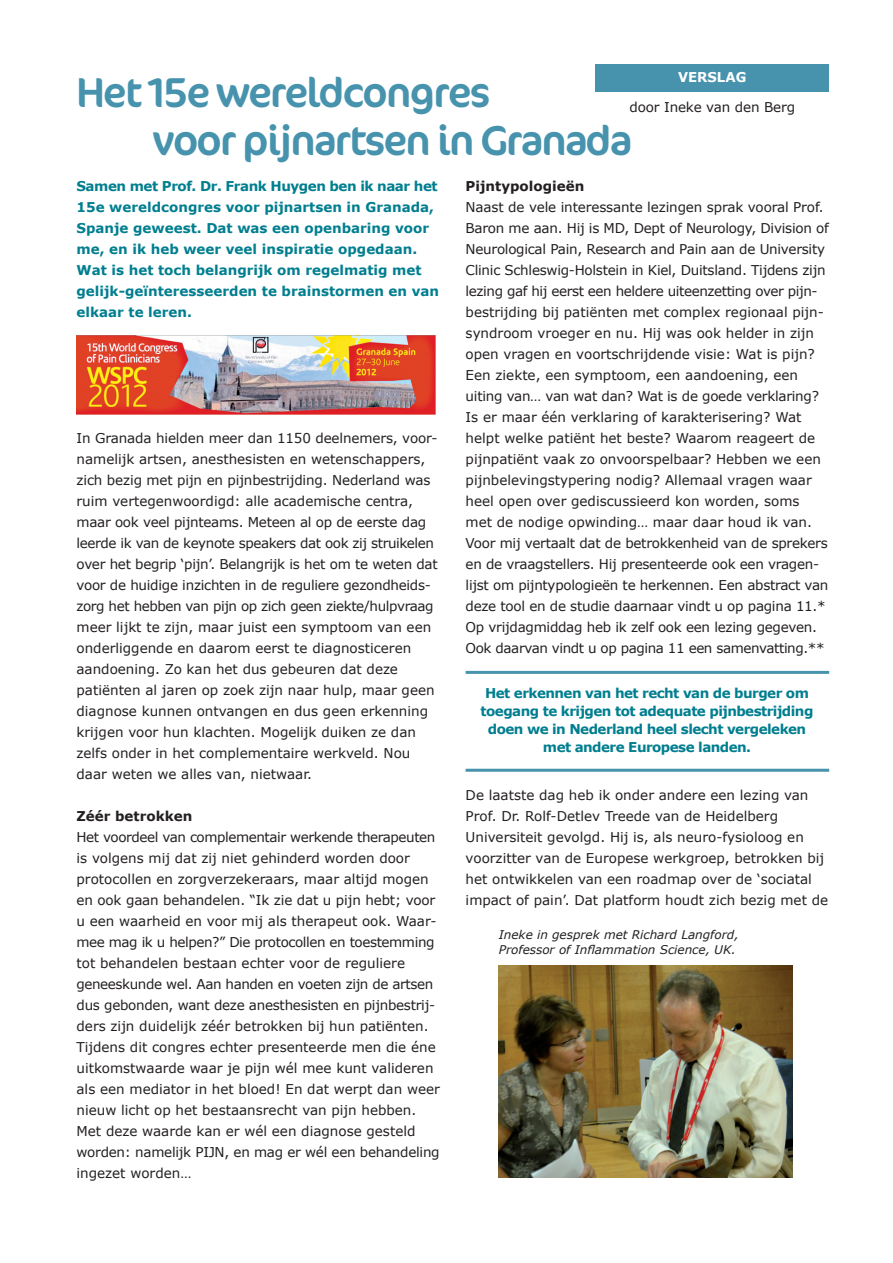
<style>
.page{position:relative;width:893px;height:1263px;background:#fff}
.page>*{position:absolute;margin:0;border:0;box-sizing:border-box;transform-origin:0 0}
.t1{font:42px/48px "Cocon";letter-spacing:-.04em;color:#4793ae}
.Standaard{font:13.5px/21px "Verdana";color:#231f20}
.Standaard-2{font:13.5px/21px "Verdana";letter-spacing:-.02em;color:#231f20}
.Standaard-3{font:700 13.5px/21px "Verdana";color:#007e8f}
.Standaard-4{font:700 13.5px/18px "Verdana";letter-spacing:-.04em;color:#007e8f;text-align:center}
.Standaard-5{font:700 13.5px "Verdana";color:#231f20}
.Standaard-6{font:700 13.5px "Verdana";color:#fff}
.Standaard-7{font:italic 12px/15px "Verdana";color:#231f20}
</style>
<div class="page">
<hr style="left:466px;top:671px;width:363px;height:3px;background:#4793ae">
<hr style="left:466px;top:769px;width:363px;height:3px;background:#4793ae">
<div style="left:595px;top:64px;width:234px;height:27px;background:#4793ae"></div>
<img style="left:76px;top:335px;width:359px;height:79px">
<img style="left:498px;top:965px;width:294px;height:213px">
<p class="Standaard-6" style="left:678px;top:68px;width:70px">VERSLAG</p>
<p class="Standaard" style="left:629px;top:97px;width:167px">door Ineke van den Berg</p>
<p class="t1" style="left:153px;top:69px;width:480px;text-indent:-76px">Het 15e wereldcongres<br>voor pijnartsen in Granada</p>
<p class="Standaard-5" style="left:466px;top:177px;width:120px">Pijntypologieën</p>
<p class="Standaard-2" style="left:466px;top:196px;width:365px">Naast de vele interessante lezingen sprak vooral Prof.<br>Baron me aan. Hij is MD, Dept of Neurology, Division of Neurological Pain, Research and Pain aan de University Clinic Schleswig-Holstein in Kiel, Duitsland. Tijdens zijn lezing gaf hij eerst een heldere uiteenzetting over pijn&shy;bestrijding bij patiënten met complex regionaal pijn&shy;syndroom vroeger en nu. Hij was ook helder in zijn open vragen en voortschrijdende visie: Wat is pijn?<br>Een ziekte, een symptoom, een aandoening, een uiting van… van wat dan? Wat is de goede verklaring?<br>Is er maar één verklaring of karakterisering? Wat helpt welke patiënt het beste? Waarom reageert de pijnpatiënt vaak zo onvoorspelbaar? Hebben we een pijnbelevingstypering nodig? Allemaal vragen waar heel open over gediscussieerd kon worden, soms met de nodige opwinding… maar daar houd ik van.<br>Voor mij vertaalt dat de betrokkenheid van de sprekers en de vraagstellers. Hij presenteerde ook een vragen&shy;lijst om pijntypologieën te herkennen. Een abstract van deze tool en de studie daarnaar vindt u op pagina 11.* Op vrijdagmiddag heb ik zelf ook een lezing gegeven.<br>Ook daarvan vindt u op pagina 11 een samenvatting.**</p>
<p class="Standaard-3" style="left:77px;top:175px;width:364px">Samen met Prof. Dr. Frank Huygen ben ik naar het 15e wereldcongres voor pijnartsen in Granada, Spanje geweest. Dat was een openbaring voor me, en ik heb weer veel inspiratie opgedaan.<br>Wat is het toch belangrijk om regelmatig met gelijk-geïnteresseerden te brainstormen en van elkaar te leren.</p>
<p class="Standaard" style="left:77px;top:427px;width:363px">In Granada hielden meer dan 1150 deelnemers, voor&shy;namelijk artsen, anesthesisten en wetenschappers, zich bezig met pijn en pijnbestrijding. Nederland was ruim vertegenwoordigd: alle academische centra, maar ook veel pijnteams. Meteen al op de eerste dag leerde ik van de keynote speakers dat ook zij struikelen over het begrip ‘pijn’. Belangrijk is het om te weten dat voor de huidige inzichten in de reguliere gezondheids&shy;zorg het hebben van pijn op zich geen ziekte/hulpvraag meer lijkt te zijn, maar juist een symptoom van een onderliggende en daarom eerst te diagnosticeren aandoening. Zo kan het dus gebeuren dat deze patiënten al jaren op zoek zijn naar hulp, maar geen diagnose kunnen ontvangen en dus geen erkenning krijgen voor hun klachten. Mogelijk duiken ze dan zelfs onder in het complementaire werkveld. Nou daar weten we alles van, nietwaar.</p>
<p class="Standaard-5" style="left:77px;top:807px;width:117px">Zéér betrokken</p>
<p class="Standaard" style="left:77px;top:826px;width:362px">Het voordeel van complementair werkende therapeuten is volgens mij dat zij niet gehinderd worden door protocollen en zorgverzekeraars, maar altijd mogen en ook gaan behandelen. “Ik zie dat u pijn hebt; voor u een waarheid en voor mij als therapeut ook. Waar&shy;mee mag ik u helpen?” Die protocollen en toestemming tot behandelen bestaan echter voor de reguliere geneeskunde wel. Aan handen en voeten zijn de artsen dus gebonden, want deze anesthesisten en pijnbestrij&shy;ders zijn duidelijk zéér betrokken bij hun patiënten.</p>
<p class="Standaard" style="left:77px;top:1036px;width:365px">Tijdens dit congres echter presenteerde men die éne uitkomstwaarde waar je pijn wél mee kunt valideren als een mediator in het bloed! En dat werpt dan weer nieuw licht op het bestaansrecht van pijn hebben.<br>Met deze waarde kan er wél een diagnose gesteld worden: namelijk PIJN, en mag er wél een behandeling ingezet worden…</p>
<p class="Standaard-4" style="left:481px;top:683px;width:334px">Het erkennen van het recht van de burger om toegang te krijgen tot adequate pijnbestrijding doen we in Nederland heel slecht vergeleken</p>
<p class="Standaard-4" style="left:543px;top:737px;width:210px">met andere Europese landen.</p>
<p class="Standaard" style="left:466px;top:784px;width:364px">De laatste dag heb ik onder andere een lezing van Prof. Dr. Rolf-Detlev Treede van de Heidelberg Universiteit gevolgd. Hij is, als neuro-fysioloog en voorzitter van de Europese werkgroep, betrokken bij het ontwikkelen van een roadmap over de ‘sociatal impact of pain’. Dat platform houdt zich bezig met de</p>
<p class="Standaard-7" style="left:499px;top:927px;width:241px">Ineke in gesprek met Richard Langford,<br>Professor of Inflammation Science, UK.</p>
</div>
